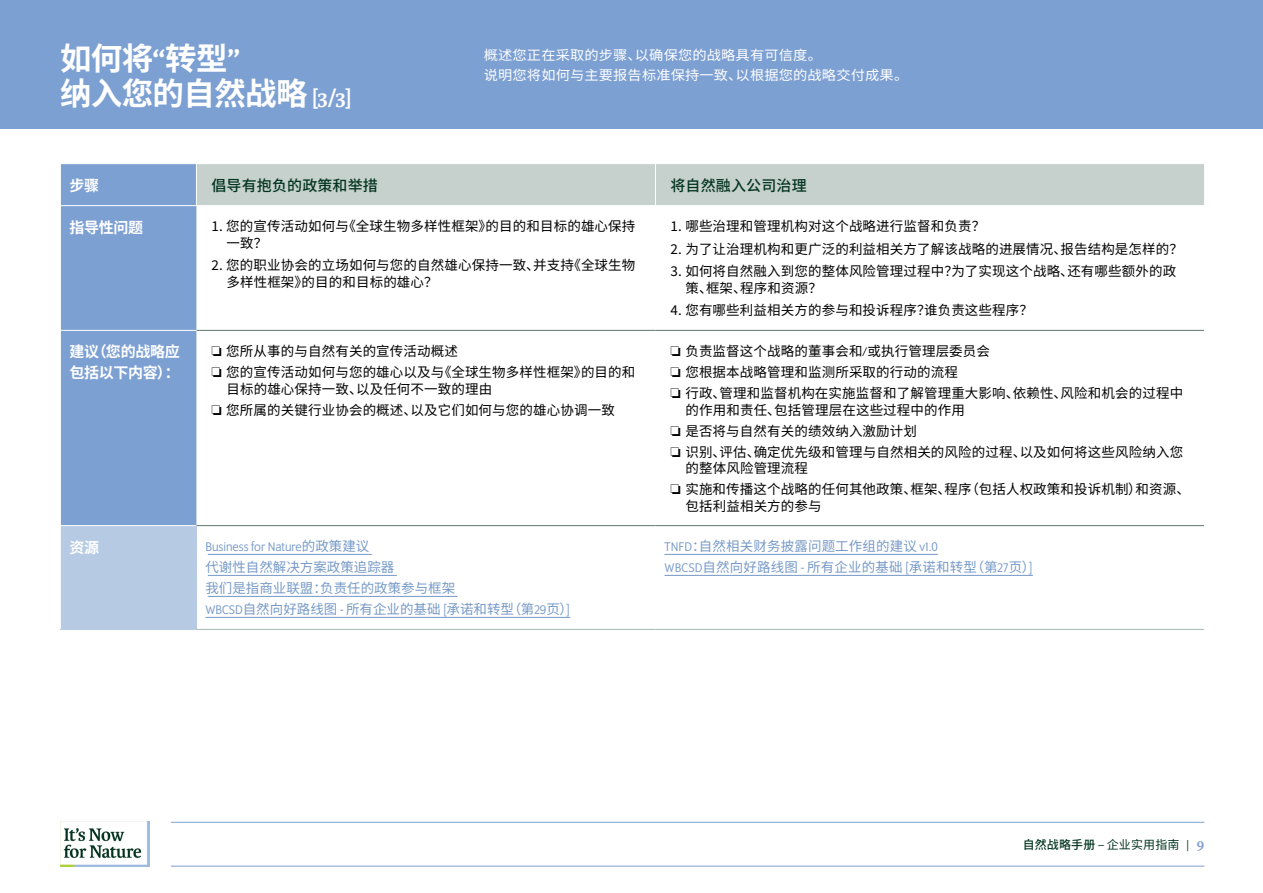
<style>
.page{position:relative;width:1263px;height:893px;background:#fff}
.page>*{position:absolute;margin:0;border:0;box-sizing:border-box;transform-origin:0 0}
.t1{font:700 31.5px/34.5px "Noto Sans SC";letter-spacing:-.02em;color:#fff}
.t2{font:700 15px/21px "Noto Sans SC";letter-spacing:-.02em;color:#fff}
.t3{font:500 15px "Noto Sans SC";letter-spacing:.01em;color:#033521}
.t4{font:13.5px/21px "Noto Sans SC";letter-spacing:.01em;color:#000001}
.t5{font:13.5px/21px "Noto Sans SC";color:#7699c7}
.t6{font:13.5px/19.5px "Noto Sans SC";letter-spacing:.01em;color:#fff;scale:1.05 1}
.t7{font:13.5px "Program OT";color:#7699c7}
.t8{font:500 12px "Noto Sans SC";letter-spacing:.01em;color:#033521}
.s1{font-family:"Karmina"}
.s2{font-family:"Karmina";font-size:22.5px}
.s3{font-family:"Noto Sans SC"}
.s4{font-family:"Program OT"}
.s5{font-family:"Program OT";font-weight:400}
.s6{font-weight:400}
.s7{font-family:"Karmina";font-weight:700;font-size:15px;color:#7da0d3}
</style>
<div class="page">
<img style="left:60px;top:822px;width:90px;height:45px">
<hr style="left:171px;top:822px;width:1033px;height:1px;background:#7da0d3">
<hr style="left:171px;top:866px;width:1033px;height:1px;background:#7da0d3">
<div style="left:0;top:0;width:1263px;height:128px;background:#7da0d3"></div>
<div style="left:61px;top:164px;width:135px;height:361px;background:#7da0d3"></div>
<div style="left:197px;top:164px;width:1007px;height:41px;background:#c6d0cd"></div>
<div style="left:60px;top:526px;width:136px;height:103px;background:#b6cae4"></div>
<hr style="left:196px;top:330px;width:459px;height:1px;background:#5c786c">
<hr style="left:655px;top:330px;width:549px;height:1px;background:#5c786c">
<hr style="left:60px;top:330px;width:136px;height:1px;background:#fff">
<hr style="left:655px;top:164px;width:1px;height:41px;background:#fff">
<hr style="left:60px;top:205px;width:136px;height:1px;background:#fff">
<hr style="left:60px;top:526px;width:1px;height:103px;background:#fff">
<hr style="left:60px;top:629px;width:136px;height:1px;background:#b6cae4">
<hr style="left:196px;top:525px;width:459px;height:1px;background:#5c786c">
<hr style="left:655px;top:525px;width:549px;height:1px;background:#5c786c">
<hr style="left:196px;top:629px;width:459px;height:1px;background:#a7b6b0">
<hr style="left:655px;top:629px;width:549px;height:1px;background:#a7b6b0">
<hr style="left:208px;top:554px;width:164px;height:1px;background:#7699c7">
<hr style="left:208px;top:575px;width:189px;height:1px;background:#7699c7">
<hr style="left:208px;top:596px;width:250px;height:1px;background:#7699c7">
<hr style="left:205px;top:617px;width:365px;height:1px;background:#7699c7">
<hr style="left:664px;top:554px;width:274px;height:1px;background:#7699c7">
<hr style="left:664px;top:575px;width:369px;height:1px;background:#7699c7">
<h1 class="t1" style="left:60px;top:42px;width:293px">如何将<span class="s1">“</span>转型<span class="s1">”<br></span>纳入您的自然战略 <span class="s2">[3/3]</span></h1>
<p class="t6" style="left:484px;top:46px;width:406px">概述您正在采取的步骤、以确保您的战略具有可信度。<br>说明您将如何与主要报告标准保持一致、以根据您的战略交付成果。</p>
<p class="t2" style="left:69px;top:175px;width:31px">步骤</p>
<p class="t3" style="left:211px;top:177px;width:168px">倡导有抱负的政策和举措</p>
<p class="t3" style="left:670px;top:177px;width:138px">将自然融入公司治理</p>
<p class="t2" style="left:69px;top:217px;width:75px">指导性问题</p>
<p class="t4" style="left:226px;top:218px;width:410px;line-height:16.5px;text-indent:-15px">1. 您的宣传活动如何与《全球生物多样性框架》的目的和目标的雄心保持一致？</p>
<p class="t4" style="left:226px;top:257px;width:410px;line-height:16.5px;text-indent:-15px">2. 您的职业协会的立场如何与您的自然雄心保持一致、并支持《全球生物多样性框架》的目的和目标的雄心？</p>
<p class="t4" style="left:670px;top:216px;width:316px">1. 哪些治理和管理机构对这个战略进行监督和负责？</p>
<p class="t4" style="left:670px;top:239px;width:514px">2. 为了让治理机构和更广泛的利益相关方了解该战略的进展情况、报告结构是怎样的？</p>
<p class="t4" style="left:685px;top:263px;width:492px;line-height:16.5px;text-indent:-15px">3. 如何将自然融入到您的整体风险管理过程中？为了实现这个战略、还有哪些额外的政策、框架、程序和资源？</p>
<p class="t4" style="left:670px;top:300px;width:364px">4. 您有哪些利益相关方的参与和投诉程序？谁负责这些程序？</p>
<p class="t2" style="left:69px;top:342px;width:112px">建议（您的战略应包括以下内容）：</p>
<p class="t4" style="left:211px;top:341px;width:425px">❏ 您所从事的与自然有关的宣传活动概述<br>❏ 您的宣传活动如何与您的雄心以及与《全球生物多样性框架》的目的和</p>
<p class="t4" style="left:211px;top:378px;width:405px;text-indent:15px">目标的雄心保持一致、以及任何不一致的理由<br>❏ 您所属的关键行业协会的概述、以及它们如何与您的雄心协调一致</p>
<p class="t2" style="left:69px;top:537px;width:31px">资源</p>
<p class="t7" style="left:205px;top:539px;width:166px">Business for Nature<span class="s3">的政策建议</span></p>
<p class="t5" style="left:205px;top:557px;width:369px">代谢性自然解决方案政策追踪器<br>我们是指商业联盟：负责任的政策参与框架<br><span class="s4">WBCSD</span>自然向好路线图 <span class="s4">-</span> 所有企业的基础 <span class="s4">[</span>承诺和转型（第<span class="s4">29</span>页）<span class="s4">]</span></p>
<p class="t4" style="left:670px;top:341px;width:514px">❏ 负责监督这个战略的董事会和<span class="s4">/</span>或执行管理层委员会<br>❏ 您根据本战略管理和监测所采取的行动的流程<br>❏ 行政、管理和监督机构在实施监督和了解管理重大影响、依赖性、风险和机会的过程中</p>
<p class="t4" style="left:670px;top:399px;width:514px;text-indent:15px">的作用和责任、包括管理层在这些过程中的作用<br>❏ 是否将与自然有关的绩效纳入激励计划<br>❏ 识别、评估、确定优先级和管理与自然相关的风险的过程、以及如何将这些风险纳入您</p>
<p class="t4" style="left:670px;top:458px;width:521px;text-indent:15px">的整体风险管理流程<br>❏ 实施和传播这个战略的任何其他政策、框架、程序（包括人权政策和投诉机制）和资源、</p>
<p class="t4" style="left:685px;top:495px;width:138px">包括利益相关方的参与</p>
<p class="t5" style="left:664px;top:536px;width:372px"><span class="s4">TNFD</span>：自然相关财务披露问题工作组的建议 <span class="s4">v1.0<br>WBCSD</span>自然向好路线图 <span class="s4">-</span> 所有企业的基础 <span class="s4">[</span>承诺和转型（第<span class="s4">27</span>页）<span class="s4">]</span></p>
<p class="t8" style="left:1023px;top:837px;width:183px">自然战略手册 <span class="s5">–</span> <span class="s6">企业实用指南</span> <span class="s5">|</span> <span class="s7">9</span></p>
</div>
